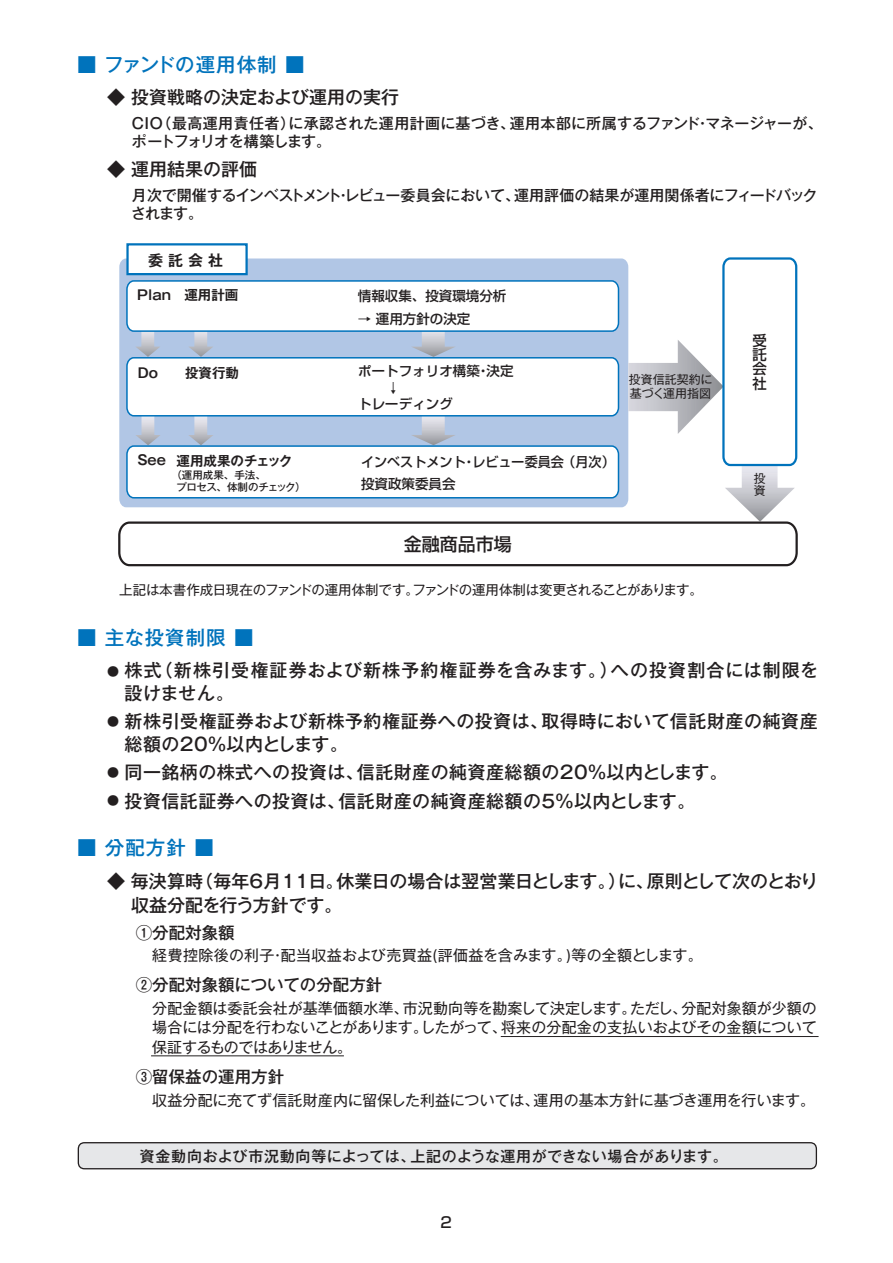
<style>
.page{position:relative;width:893px;height:1263px;background:#fff}
.page>*{position:absolute;margin:0;border:0;box-sizing:border-box;transform-origin:0 0}
.t1{font:500 19.5px "Gothic MB101 Pro";letter-spacing:.05em;color:#0073bc}
.t2{font:500 19.5px "Gothic MB101 Pro";letter-spacing:.025em;color:#0073bc}
.t3{font:500 18px/22.5px "Gothic MB101 Pro";letter-spacing:.025em;color:#231f20}
.t4{font:500 18px/24px "Gothic MB101 Pro";letter-spacing:-.005em;color:#231f20}
.t5{font:500 18px/22.5px "Gothic MB101 Pro";letter-spacing:.06em;color:#231f20}
.t6{font:500 18px "Gothic MB101 Pro";color:#231f20}
.t7{font:500 18px "Shin Go";color:#231f20}
.t8{font:500 16.5px "Gothic MB101 Pro";color:#231f20}
.t9{font:15px/19.5px "Gothic MB101 Pro";color:#231f20;text-align:justify}
.t10{font:500 15px/18px "Gothic MB101 Pro";letter-spacing:-.005em;color:#231f20}
.t11{font:500 15px "Gothic MB101 Pr 5";letter-spacing:.03em;color:#231f20}
.t12{font:15px "Gothic MB101 Pro";letter-spacing:.02em;color:#231f20}
.t13{font:700 15px "Gothic MB101 Pro De";color:#231f20}
.t14{font:500 15px "Shin Go Pro";color:#231f20}
.t15{font:500 14.4px/14.4px "Shin Go";color:#231f20;text-align:justify}
.t16{font:500 13.5px/22.5px "Shin Go";color:#231f20}
.t17{font:13.5px "Gothic MB101 Pr 5";letter-spacing:-.025em;color:#231f20}
.t18{font:700 13.5px "Gothic MB101 Pro De";color:#231f20}
.t19{font:12px/12px "Gothic MB101 Pro";color:#231f20}
.t20{font:500 12px "Gothic MB101 Pro";color:#231f20}
.t21{font:500 10.5px/12.5px "Gothic MB101 Pro";letter-spacing:-.01em;color:#231f20}
</style>
<div class="page">
<div style="left:78px;top:1143px;width:738px;height:26px;background:#e6e7e9;border-radius:6px"></div>
<div style="left:78px;top:1142px;width:739px;height:27px;border:1px solid #231f20;border-radius:6px"></div>
<div style="left:126px;top:243px;width:122px;height:32px;border:2px solid #0073bc"></div>
<svg style="left:118px;top:256px;width:680px;height:311px"></svg>
<hr style="left:501px;top:1036px;width:318px;height:1px;background:#231f20">
<hr style="left:151px;top:1055px;width:193px;height:1px;background:#231f20">
<h1 class="t2" style="left:77px;top:48px;width:229px">■ ファンドの運用体制 ■</h1>
<p class="t6" style="left:107px;top:82px;width:293px">◆ 投資戦略の決定および運用の実行</p>
<p class="t10" style="left:132px;top:112px;width:692px">CIO（最高運用責任者）に承認された運用計画に基づき、運用本部に所属するファンド・マネージャーが、ポートフォリオを構築します。</p>
<p class="t6" style="left:107px;top:154px;width:151px">◆ 運用結果の評価</p>
<p class="t10" style="left:131px;top:184px;width:688px">月次で開催するインベストメント・レビュー委員会において、運用評価の結果が運用関係者にフィードバックされます。</p>
<p class="t13" style="left:148px;top:248px;width:76px">委 託 会 社</p>
<p class="t18" style="left:137px;top:284px;width:103px">Plan　運用計画</p>
<p class="t16" style="left:358px;top:284px;width:150px">情報収集、投資環境分析</p>
<p class="t16" style="left:358px;top:307px;width:114px">→ 運用方針の決定</p>
<p class="t18" style="left:138px;top:361px;width:103px">Do　 投資行動</p>
<p class="t16" style="left:358px;top:359px;width:157px">ポートフォリオ構築・決定</p>
<p class="t16" style="left:386px;top:376px;width:15px">↓</p>
<p class="t16" style="left:358px;top:392px;width:96px">トレーディング</p>
<p class="t18" style="left:137px;top:450px;width:157px">See 運用成果のチェック</p>
<p class="t21" style="left:176px;top:468px;width:131px;text-indent:-5px">（運用成果、手法、<br>プロセス、体制のチェック）</p>
<p class="t16" style="left:361px;top:449px;width:255px">インベストメント・レビュー委員会（月次）投資政策委員会</p>
<p class="t7" style="left:404px;top:532px;width:109px">金融商品市場</p>
<p class="t19" style="left:629px;top:371px;width:85px;line-height:13.8px">投資信託契約に基づく運用指図</p>
<p class="t17" style="left:119px;top:579px;width:585px">上記は本書作成日現在のファンドの運用体制です。ファンドの運用体制は変更されることがあります。</p>
<h1 class="t1" style="left:77px;top:621px;width:178px">■ 主な投資制限 ■</h1>
<p class="t15" style="left:753px;top:332px;width:16px">受託会社</p>
<p class="t19" style="left:754px;top:471px;width:13px">投資</p>
<p class="t5" style="left:125px;top:657px;width:695px">株式（新株引受権証券および新株予約権証券を含みます。）への投資割合には制限を設けません。</p>
<p class="t3" style="left:125px;top:708px;width:695px">新株引受権証券および新株予約権証券への投資は、取得時において信託財産の純資産総額の20％以内とします。</p>
<p class="t3" style="left:125px;top:756px;width:605px;line-height:28.5px">同一銘柄の株式への投資は、信託財産の純資産総額の20％以内とします。投資信託証券への投資は、信託財産の純資産総額の5％以内とします。</p>
<p class="t20" style="left:107px;top:662px;width:13px">●</p>
<p class="t20" style="left:107px;top:711px;width:13px">●</p>
<p class="t20" style="left:107px;top:762px;width:13px">●</p>
<p class="t20" style="left:107px;top:791px;width:13px">●</p>
<h1 class="t1" style="left:77px;top:832px;width:138px">■ 分配方針 ■</h1>
<p class="t4" style="left:131px;top:866px;width:688px;text-indent:-24px">◆ 毎決算時（毎年6月11日。休業日の場合は翌営業日とします。）に、原則として次のとおり収益分配を行う方針です。</p>
<p class="t8" style="left:136px;top:919px;width:100px">①分配対象額</p>
<p class="t12" style="left:152px;top:943px;width:552px">経費控除後の利子・配当収益および売買益(評価益を含みます。)等の全額とします。</p>
<p class="t8" style="left:136px;top:971px;width:248px">②分配対象額についての分配方針</p>
<p class="t9" style="left:152px;top:996px;width:666px">分配金額は委託会社が基準価額水準、市況動向等を勘案して決定します。ただし、分配対象額が少額の場合には分配を行わないことがあります。したがって、将来の分配金の支払いおよびその金額について保証するものではありません。</p>
<p class="t8" style="left:136px;top:1063px;width:150px">③留保益の運用方針</p>
<p class="t9" style="left:152px;top:1088px;width:664px">収益分配に充てず信託財産内に留保した利益については、運用の基本方針に基づき運用を行います。</p>
<p class="t11" style="left:140px;top:1143px;width:589px">資金動向および市況動向等によっては、上記のような運用ができない場合があります。</p>
<p class="t14" style="left:441px;top:1209px;width:13px">2</p>
</div>
